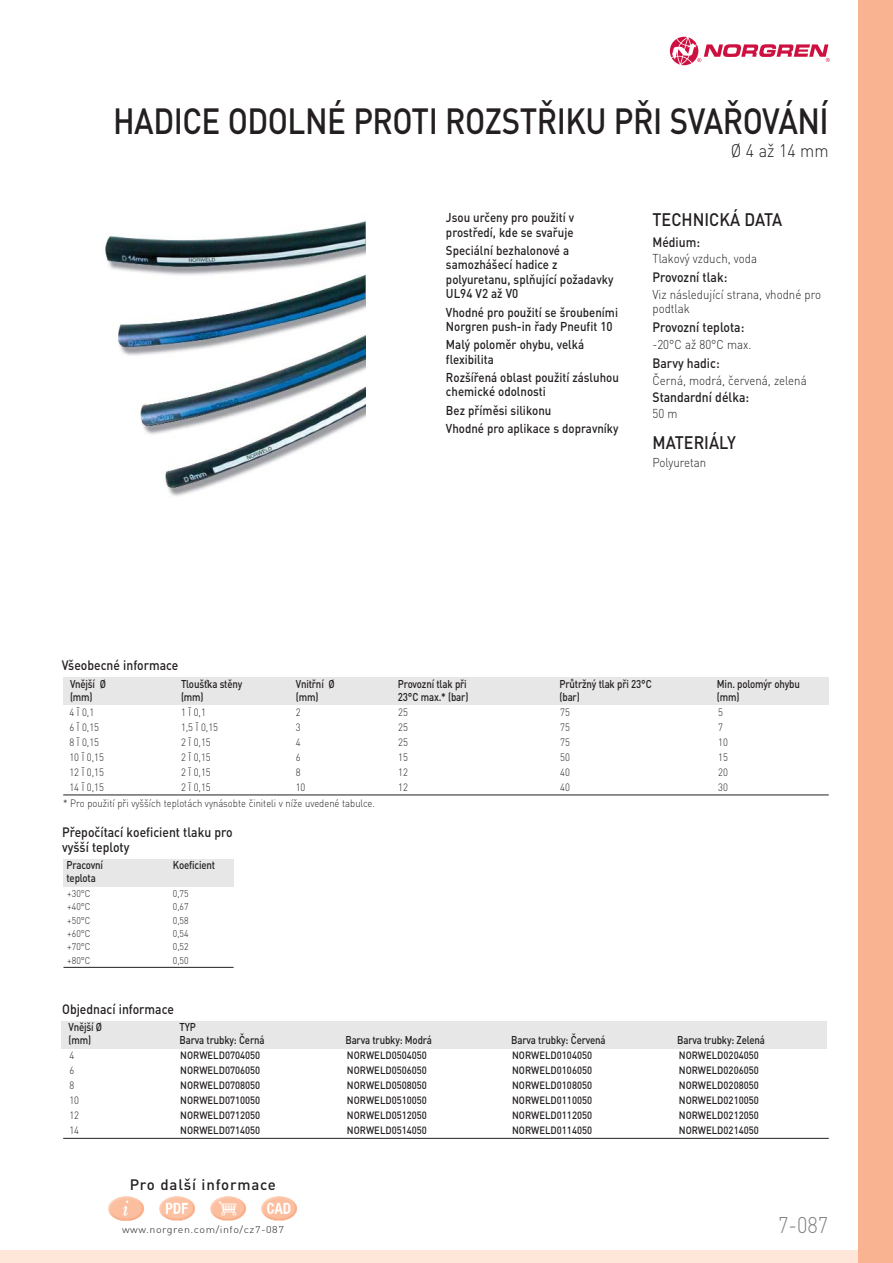
<style>
.page{position:relative;width:893px;height:1263px;background:#fff}
.page>*{position:absolute;margin:0;border:0;box-sizing:border-box;transform-origin:0 0}
.t1{font:500 36px "DINCE";letter-spacing:-.015em;color:#231f20;scale:.87 1}
.t2{font:300 22.5px "DINCE";color:#808284;scale:.9 1}
.t3{font:500 18px "DINCE";color:#231f20;scale:.9 1}
.t4{font:300 18px "DINCE";color:#231f20;scale:.9 1}
.t5{font:500 15px "DINCE";letter-spacing:.055em;color:#231f20}
.t6{font:500 13.5px/15px "DINCE";color:#231f20;scale:.9 1}
.t7{font:500 12.75px/14.2px "DINCE";color:#231f20;scale:.9 1}
.t8{font:300 12.75px/14.2px "DINCE";color:#231f20;scale:.9 1}
.t9{font:500 11.25px "DINCE";letter-spacing:-.015em;color:#231f20;scale:.86 1}
.t10{font:500 10.5px "DINCE";color:#231f20;scale:.9 1}
.t11{font:300 10.5px "DINCE";color:#231f20;scale:.9 1}
.t12{font:300 9.75px "DINCE";letter-spacing:.035em;color:#231f20;scale:.9 1}
.t13{font:300 9.75px "DINCE";letter-spacing:.035em;color:#231f20;scale:1.1 1}
.s1{font-family:"DIN"}
</style>
<div class="page">
<div style="left:0;top:1250px;width:893px;height:13px;background:#fee6d8"></div>
<div style="left:859px;top:0;width:34px;height:1263px;background:#fab390"></div>
<svg style="left:670px;top:37px;width:160px;height:28px"></svg>
<img style="left:105px;top:221px;width:261px;height:275px">
<div style="left:63px;top:859px;width:171px;height:28px;background:#e7e7e8"></div>
<hr style="left:63px;top:967px;width:171px;height:1px;background:#231f20">
<div style="left:63px;top:677px;width:766px;height:28px;background:#e7e7e8"></div>
<hr style="left:63px;top:795px;width:766px;height:1px;background:#231f20">
<div style="left:62px;top:1021px;width:765px;height:27px;background:#e7e7e8"></div>
<hr style="left:63px;top:1138px;width:766px;height:1px;background:#231f20">
<img style="left:261px;top:1196px;width:36px;height:25px">
<img style="left:210px;top:1196px;width:36px;height:25px">
<img style="left:159px;top:1196px;width:36px;height:25px">
<img style="left:108px;top:1196px;width:36px;height:25px">
<h1 class="t1" style="left:113px;top:108px;width:824px">HADICE ODOLNÉ PROTI ROZSTŘIKU PŘI SVAŘOVÁNÍ</h1>
<h3 class="t4" style="left:731px;top:144px;width:110px"><span class="s1">Ø</span> 4 až 14 mm</h3>
<p class="t6" style="left:62px;top:659px;width:131px">Všeobecné informace</p>
<p class="t7" style="left:446px;top:212px;width:144px">Jsou určeny pro použití v prostředí, kde se svařuje</p>
<p class="t7" style="left:446px;top:245px;width:188px">Speciální bezhalonové a samozhášecí hadice z polyuretanu, splňující požadavky<br>UL94 V2 až V0</p>
<p class="t7" style="left:446px;top:306px;width:193px">Vhodné pro použití se šroubeními<br>Norgren push-in řady Pneufit 10</p>
<p class="t7" style="left:446px;top:339px;width:155px">Malý poloměr ohybu, velká flexibilita</p>
<p class="t7" style="left:446px;top:372px;width:194px">Rozšířená oblast použití zásluhou chemické odolnosti</p>
<p class="t7" style="left:446px;top:402px;width:193px;line-height:18.6px">Bez příměsi silikonu<br>Vhodné pro aplikace s dopravníky</p>
<h3 class="t3" style="left:652px;top:214px;width:146px">TECHNICKÁ DATA</h3>
<p class="t6" style="left:652px;top:236px;width:54px">Médium:</p>
<p class="t8" style="left:652px;top:253px;width:118px">Tlakový vzduch, voda</p>
<p class="t6" style="left:652px;top:271px;width:85px">Provozní tlak:</p>
<p class="t8" style="left:652px;top:289px;width:189px">Viz následující strana, vhodné pro podtlak</p>
<p class="t6" style="left:652px;top:321px;width:104px">Provozní teplota:</p>
<p class="t8" style="left:652px;top:339px;width:112px">-20°C až 80°C max.</p>
<p class="t6" style="left:652px;top:357px;width:76px">Barvy hadic:</p>
<p class="t8" style="left:652px;top:374px;width:173px">Černá, modrá, červená, zelená</p>
<p class="t6" style="left:652px;top:390px;width:109px">Standardní délka:</p>
<p class="t8" style="left:652px;top:408px;width:29px">50 m</p>
<h3 class="t3" style="left:652px;top:436px;width:94px">MATERIÁLY</h3>
<p class="t8" style="left:652px;top:457px;width:61px">Polyuretan</p>
<p class="t9" style="left:70px;top:680px;width:43px">Vnější <span class="s1">Ø</span></p>
<p class="t9" style="left:181px;top:680px;width:73px">Tloušťka stěny</p>
<p class="t9" style="left:296px;top:680px;width:47px">Vnitřní <span class="s1">Ø</span></p>
<p class="t9" style="left:398px;top:680px;width:82px">Provozní tlak při</p>
<p class="t9" style="left:559px;top:680px;width:109px">Průtržný tlak při 23°C</p>
<p class="t9" style="left:717px;top:680px;width:98px">Min. polomýr ohybu</p>
<p class="t9" style="left:70px;top:693px;width:28px">(mm)</p>
<p class="t9" style="left:181px;top:693px;width:28px">(mm)</p>
<p class="t9" style="left:296px;top:693px;width:28px">(mm)</p>
<p class="t9" style="left:398px;top:693px;width:83px">23°C max.* (bar)</p>
<p class="t9" style="left:559px;top:693px;width:25px">(bar)</p>
<p class="t9" style="left:717px;top:693px;width:28px">(mm)</p>
<p class="t11" style="left:69px;top:708px;width:29px">4 Ī 0,1</p>
<p class="t11" style="left:181px;top:708px;width:29px">1 Ī 0,1</p>
<p class="t11" style="left:296px;top:708px;width:7px">2</p>
<p class="t11" style="left:398px;top:708px;width:12px">25</p>
<p class="t11" style="left:560px;top:708px;width:12px">75</p>
<p class="t11" style="left:718px;top:708px;width:7px">5</p>
<p class="t11" style="left:69px;top:723px;width:35px">6 Ī 0,15</p>
<p class="t11" style="left:181px;top:723px;width:43px">1,5 Ī 0,15</p>
<p class="t11" style="left:296px;top:723px;width:7px">3</p>
<p class="t11" style="left:398px;top:723px;width:12px">25</p>
<p class="t11" style="left:560px;top:723px;width:12px">75</p>
<p class="t11" style="left:718px;top:723px;width:7px">7</p>
<p class="t11" style="left:69px;top:738px;width:35px">8 Ī 0,15</p>
<p class="t11" style="left:181px;top:738px;width:35px">2 Ī 0,15</p>
<p class="t11" style="left:296px;top:738px;width:7px">4</p>
<p class="t11" style="left:398px;top:738px;width:12px">25</p>
<p class="t11" style="left:560px;top:738px;width:12px">75</p>
<p class="t11" style="left:718px;top:738px;width:12px">10</p>
<p class="t11" style="left:69px;top:753px;width:40px">10 Ī 0,15</p>
<p class="t11" style="left:181px;top:753px;width:35px">2 Ī 0,15</p>
<p class="t11" style="left:296px;top:753px;width:7px">6</p>
<p class="t11" style="left:398px;top:753px;width:12px">15</p>
<p class="t11" style="left:560px;top:753px;width:12px">50</p>
<p class="t11" style="left:718px;top:753px;width:12px">15</p>
<p class="t11" style="left:69px;top:768px;width:40px">12 Ī 0,15</p>
<p class="t11" style="left:181px;top:768px;width:35px">2 Ī 0,15</p>
<p class="t11" style="left:296px;top:768px;width:7px">8</p>
<p class="t11" style="left:398px;top:768px;width:12px">12</p>
<p class="t11" style="left:560px;top:768px;width:12px">40</p>
<p class="t11" style="left:718px;top:768px;width:12px">20</p>
<p class="t11" style="left:69px;top:783px;width:40px">14 Ī 0,15</p>
<p class="t11" style="left:181px;top:783px;width:35px">2 Ī 0,15</p>
<p class="t11" style="left:296px;top:783px;width:12px">10</p>
<p class="t11" style="left:398px;top:783px;width:12px">12</p>
<p class="t11" style="left:560px;top:783px;width:12px">40</p>
<p class="t11" style="left:718px;top:783px;width:12px">30</p>
<p class="t11" style="left:63px;top:800px;width:348px">* Pro použití při vyšších teplotách vynásobte činiteli v níže uvedené tabulce.</p>
<p class="t6" style="left:62px;top:826px;width:191px">Přepočítací koeficient tlaku pro vyšší teploty</p>
<p class="t9" style="left:66px;top:861px;width:44px">Pracovní</p>
<p class="t9" style="left:173px;top:861px;width:51px">Koeficient</p>
<p class="t9" style="left:66px;top:874px;width:36px">teplota</p>
<p class="t12" style="left:67px;top:890px;width:27px">+30°C</p>
<p class="t12" style="left:173px;top:890px;width:19px">0,75</p>
<p class="t12" style="left:67px;top:903px;width:27px">+40°C</p>
<p class="t12" style="left:173px;top:903px;width:19px">0,67</p>
<p class="t12" style="left:67px;top:917px;width:27px">+50°C</p>
<p class="t12" style="left:173px;top:917px;width:19px">0,58</p>
<p class="t12" style="left:67px;top:930px;width:27px">+60°C</p>
<p class="t12" style="left:173px;top:930px;width:19px">0,54</p>
<p class="t12" style="left:67px;top:943px;width:27px">+70°C</p>
<p class="t12" style="left:173px;top:943px;width:19px">0,52</p>
<p class="t12" style="left:67px;top:957px;width:27px">+80°C</p>
<p class="t12" style="left:173px;top:957px;width:19px">0,50</p>
<p class="t6" style="left:62px;top:1002px;width:126px">Objednací informace</p>
<p class="t9" style="left:69px;top:1023px;width:41px">Vnější <span class="s1">Ø</span></p>
<p class="t9" style="left:180px;top:1023px;width:21px">TYP</p>
<p class="t9" style="left:69px;top:1036px;width:28px">(mm)</p>
<p class="t9" style="left:180px;top:1036px;width:100px">Barva trubky: Černá</p>
<p class="t9" style="left:345px;top:1036px;width:102px">Barva trubky: Modrá</p>
<p class="t9" style="left:511px;top:1036px;width:111px">Barva trubky: Červená</p>
<p class="t9" style="left:677px;top:1036px;width:104px">Barva trubky: Zelená</p>
<p class="t11" style="left:69px;top:1052px;width:7px">4</p>
<p class="t10" style="left:180px;top:1052px;width:90px">NORWELD0704050</p>
<p class="t10" style="left:347px;top:1052px;width:90px">NORWELD0504050</p>
<p class="t10" style="left:512px;top:1052px;width:90px">NORWELD0104050</p>
<p class="t10" style="left:679px;top:1052px;width:90px">NORWELD0204050</p>
<p class="t11" style="left:69px;top:1067px;width:7px">6</p>
<p class="t10" style="left:180px;top:1067px;width:90px">NORWELD0706050</p>
<p class="t10" style="left:347px;top:1067px;width:90px">NORWELD0506050</p>
<p class="t10" style="left:512px;top:1067px;width:90px">NORWELD0106050</p>
<p class="t10" style="left:679px;top:1067px;width:90px">NORWELD0206050</p>
<p class="t11" style="left:69px;top:1082px;width:7px">8</p>
<p class="t10" style="left:180px;top:1082px;width:90px">NORWELD0708050</p>
<p class="t10" style="left:347px;top:1082px;width:90px">NORWELD0508050</p>
<p class="t10" style="left:512px;top:1082px;width:90px">NORWELD0108050</p>
<p class="t10" style="left:679px;top:1082px;width:90px">NORWELD0208050</p>
<p class="t11" style="left:69px;top:1097px;width:12px">10</p>
<p class="t10" style="left:180px;top:1097px;width:90px">NORWELD0710050</p>
<p class="t10" style="left:347px;top:1097px;width:90px">NORWELD0510050</p>
<p class="t10" style="left:512px;top:1097px;width:90px">NORWELD0110050</p>
<p class="t10" style="left:679px;top:1097px;width:90px">NORWELD0210050</p>
<p class="t11" style="left:69px;top:1112px;width:12px">12</p>
<p class="t10" style="left:180px;top:1112px;width:90px">NORWELD0712050</p>
<p class="t10" style="left:347px;top:1112px;width:90px">NORWELD0512050</p>
<p class="t10" style="left:512px;top:1112px;width:90px">NORWELD0112050</p>
<p class="t10" style="left:679px;top:1112px;width:90px">NORWELD0212050</p>
<p class="t11" style="left:69px;top:1127px;width:12px">14</p>
<p class="t10" style="left:180px;top:1127px;width:90px">NORWELD0714050</p>
<p class="t10" style="left:347px;top:1127px;width:90px">NORWELD0514050</p>
<p class="t10" style="left:512px;top:1127px;width:90px">NORWELD0114050</p>
<p class="t10" style="left:679px;top:1127px;width:90px">NORWELD0214050</p>
<h3 class="t5" style="left:130px;top:1179px;width:148px">Pro další informace</h3>
<p class="t13" style="left:122px;top:1226px;width:149px">www.norgren.com/info/cz7-087</p>
<h2 class="t2" style="left:778px;top:1217px;width:57px">7-087</h2>
</div>
